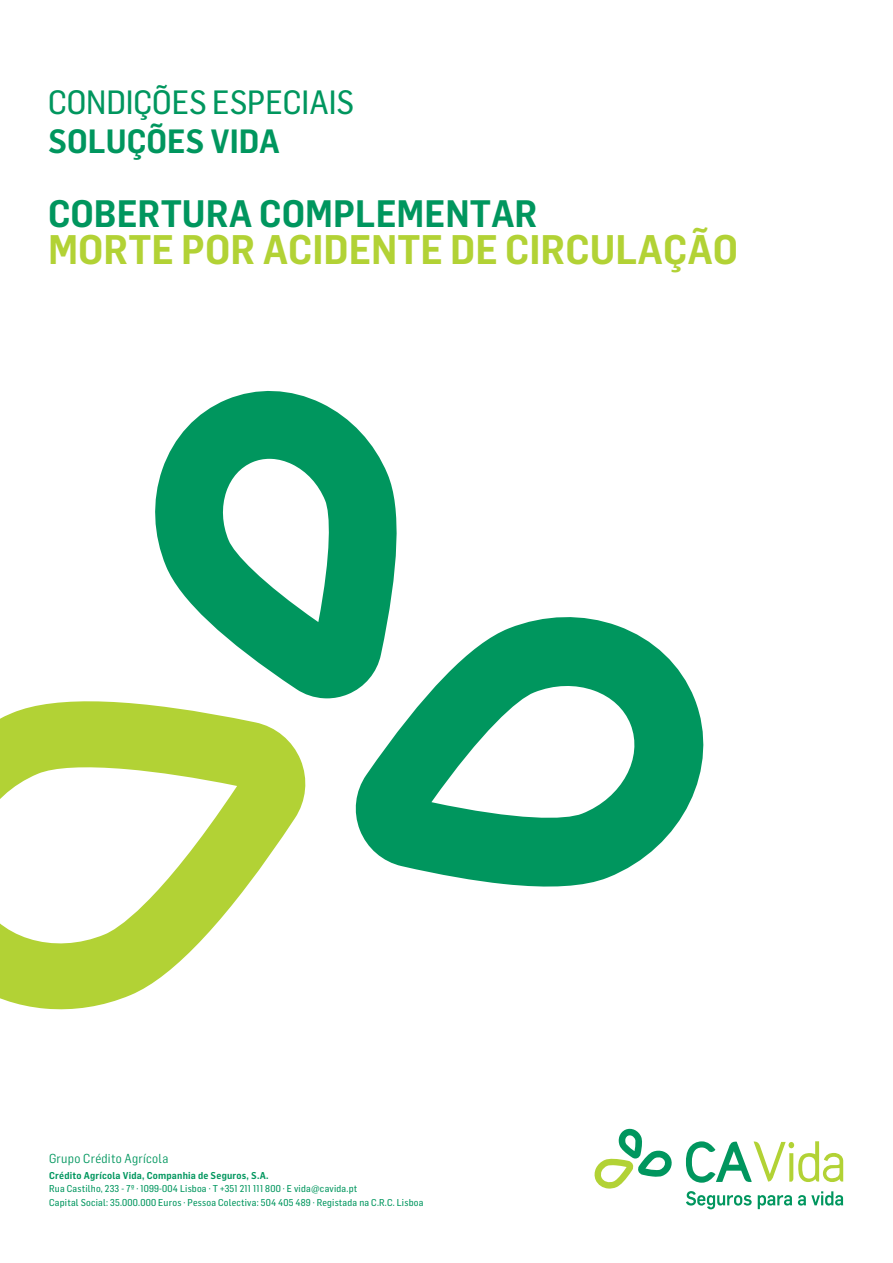
<style>
.page{position:relative;width:893px;height:1263px;background:#fff}
.page>*{position:absolute;margin:0;border:0;box-sizing:border-box;transform-origin:0 0}
.t1{font:600 40.5px "Flama Semicondensed";color:#b2d235}
.t2{font:600 37.5px "Flama Semicondensed";color:#00965e}
.t3{font:33px "Flama Semicond Basic";color:#00965e}
.t4{font:600 33px "Flama Semicondensed";color:#00965e}
.t5{font:12.75px "Flama Semicondensed";letter-spacing:.02em;color:#00965e}
.t6{font:9.75px/13.5px "Flama Semicond Basic";letter-spacing:.02em;color:#00965e}
.t7{font:600 9.75px "Flama Semicondensed";letter-spacing:.02em;color:#00965e}
</style>
<div class="page">
<svg style="left:355px;top:617px;width:349px;height:270px;fill:#00965e"></svg>
<svg style="left:0;top:701px;width:306px;height:309px"></svg>
<svg style="left:155px;top:391px;width:246px;height:307px;fill:#00965e"></svg>
<svg style="left:686px;top:1191px;width:65px;height:18px"></svg>
<svg style="left:757px;top:1191px;width:86px;height:18px"></svg>
<svg style="left:686px;top:1141px;width:157px;height:42px"></svg>
<svg style="left:594px;top:1128px;width:78px;height:61px"></svg>
<h3 class="t3" style="left:48px;top:83px;width:307px">CONDIÇÕES ESPECIAIS</h3>
<h3 class="t4" style="left:48px;top:120px;width:233px">SOLUÇÕES VIDA</h3>
<h2 class="t2" style="left:48px;top:189px;width:491px">COBERTURA COMPLEMENTAR</h2>
<h1 class="t1" style="left:48px;top:223px;width:691px">MORTE POR ACIDENTE DE CIRCULAÇÃO</h1>
<h3 class="t5" style="left:49px;top:1151px;width:121px">Grupo Crédito Agrícola</h3>
<p class="t7" style="left:49px;top:1169px;width:221px">Crédito Agrícola Vida, Companhia de Seguros, S.A.</p>
<p class="t6" style="left:49px;top:1182px;width:376px">Rua Castilho, 233 - 7º · 1099-004 Lisboa · T +351 211 111 800 · E vida@cavida.pt<br>Capital Social: 35.000.000 Euros · Pessoa Colectiva: 504 405 489 · Registada na C.R.C. Lisboa</p>
</div>
